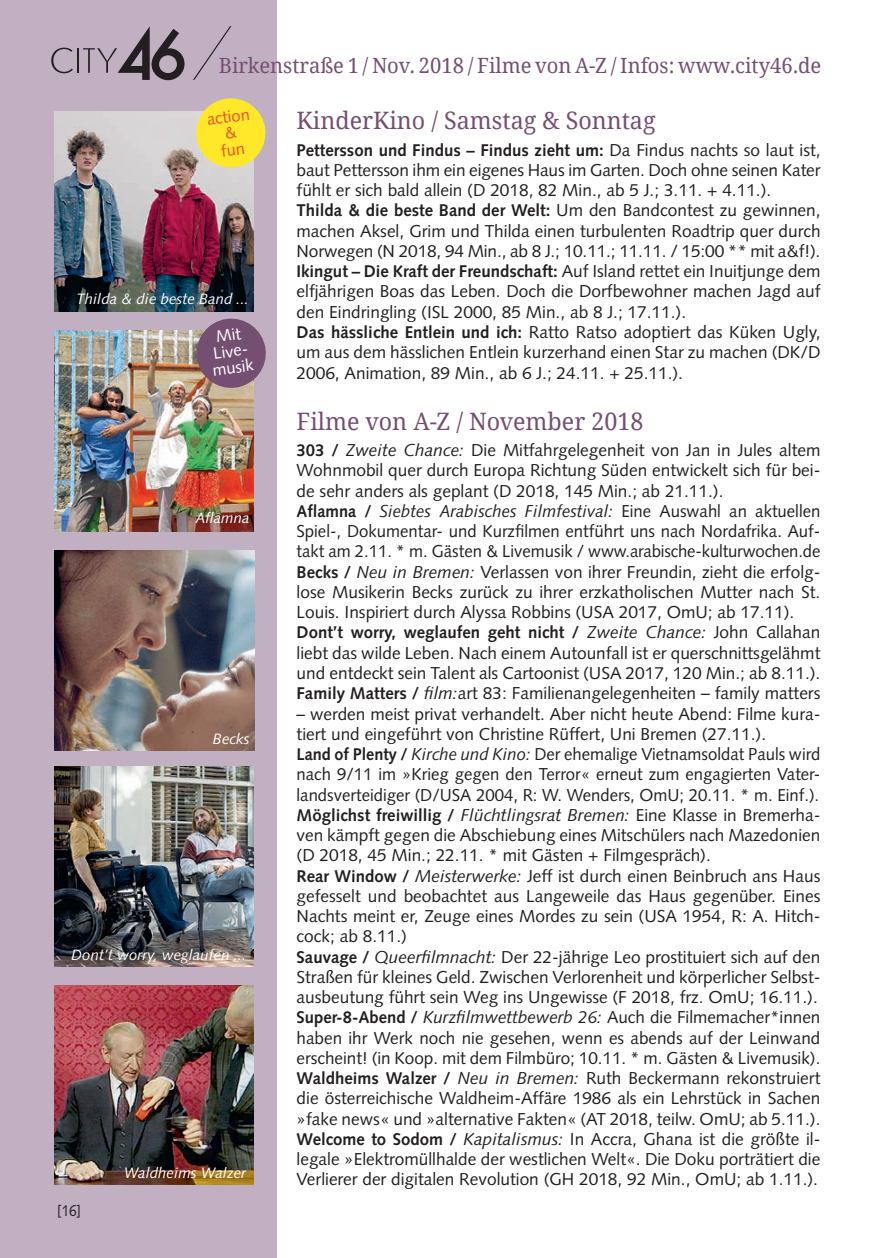
<style>
.page{position:relative;width:887px;height:1258px;background:#fff}
.page>*{position:absolute;margin:0;border:0;box-sizing:border-box;transform-origin:0 0}
.t1{font:24px "Droid Serif";color:#754f72}
.t2{font:21px "Droid Serif";color:#754f72;scale:.96 1}
.t3{font:17.25px/20.2px "Syntax";color:#231f20}
.t4{font:700 16.95px "Syntax";color:#231f20}
.t5{font:16.5px/16.5px "Syntax";color:#fff;text-align:center}
.t6{font:16.5px/16.5px "Syntax";color:#f05026;text-align:center}
.t7{font:15.75px "Syntax";color:#231f20;scale:.85 1}
.t8{font:italic 15px "Syntax";color:#fff}
.s1{font-weight:400;font-size:17.25px}
.s2{font-weight:700;font-size:16.95px}
.s3{font-style:italic}
.s4{font-weight:400;font-style:italic;font-size:17.25px}
</style>
<div class="page">
<hr style="left:886px;top:0;width:1px;height:1258px;background:#c1b0c2">
<div style="left:0;top:0;width:277px;height:1258px;background:#c1b0c2"></div>
<svg style="left:193px;top:26px;width:38px;height:54px"></svg>
<hr style="left:77px;top:48px;width:2px;height:25px;background:#231f20">
<svg style="left:51px;top:48px;width:22px;height:25px"></svg>
<svg style="left:83px;top:26px;width:101px;height:54px"></svg>
<img style="left:54px;top:111px;width:200px;height:200px">
<img style="left:54px;top:985px;width:200px;height:200px">
<img style="left:54px;top:766px;width:200px;height:200px">
<img style="left:54px;top:550px;width:200px;height:200px">
<img style="left:54px;top:330px;width:200px;height:201px">
<svg style="left:194px;top:318px;width:72px;height:72px"></svg>
<svg style="left:194px;top:98px;width:72px;height:72px"></svg>
<p class="t2" style="left:219px;top:53px;width:628px">Birkenstraße 1 / Nov. 2018 / Filme von A-Z / Infos: www.city46.de</p>
<p class="t6" style="left:206px;top:111px;width:45px;rotate:-8deg">action &amp;<br>fun</p>
<p class="t8" style="left:76px;top:290px;width:174px">Thilda &amp; die beste Band ...</p>
<p class="t5" style="left:207px;top:330px;width:43px;rotate:-8deg">Mit<br>Live&shy;musik</p>
<p class="t8" style="left:195px;top:509px;width:56px">Aflamna</p>
<p class="t8" style="left:213px;top:730px;width:38px">Becks</p>
<p class="t8" style="left:71px;top:946px;width:176px">Dont’t worry, weglaufen ...</p>
<p class="t7" style="left:57px;top:1201px;width:30px">[16]</p>
<p class="t8" style="left:124px;top:1164px;width:124px">Waldheims Walzer</p>
<h1 class="t1" style="left:296px;top:107px;width:360px">KinderKino / Samstag &amp; Sonntag</h1>
<p class="t4" style="left:296px;top:140px;width:525px">Pettersson und Findus – Findus zieht um: <span class="s1">Da Findus nachts so laut ist,</span></p>
<p class="t3" style="left:296px;top:160px;width:525px">baut Pettersson ihm ein eigenes Haus im Garten. Doch ohne seinen Kater fühlt er sich bald allein (D 2018, 82 Min., ab 5 J.; 3.11. + 4.11.).</p>
<p class="t4" style="left:296px;top:201px;width:525px">Thilda &amp; die beste Band der Welt: <span class="s1">Um den Bandcontest zu gewinnen,</span></p>
<p class="t3" style="left:296px;top:221px;width:525px">machen Aksel, Grim und Thilda einen turbulenten Roadtrip quer durch<br>Norwegen (N 2018, 94 Min., ab 8 J.; 10.11.; 11.11. / 15:00 ** mit a&amp;f!).</p>
<p class="t4" style="left:296px;top:262px;width:525px">Ikingut – Die Kraft der Freundschaft: <span class="s1">Auf Island rettet ein Inuitjunge dem</span></p>
<p class="t3" style="left:296px;top:281px;width:525px">elfjährigen Boas das Leben. Doch die Dorfbewohner machen Jagd auf den Eindringling (ISL 2000, 85 Min., ab 8 J.; 17.11.).<br><span class="s2">Das hässliche Entlein und ich:</span> Ratto Ratso adoptiert das Küken Ugly, um aus dem hässlichen Entlein kurzerhand einen Star zu machen (DK/D 2006, Animation, 89 Min., ab 6 J.; 24.11. + 25.11.).</p>
<h1 class="t1" style="left:296px;top:407px;width:348px">Filme von A-Z / November 2018</h1>
<p class="t3" style="left:296px;top:440px;width:525px"><span class="s2">303 /</span> <span class="s3">Zweite Chance:</span> Die Mitfahrgelegenheit von Jan in Jules altem Wohnmobil quer durch Europa Richtung Süden entwickelt sich für bei&shy;de sehr anders als geplant (D 2018, 145 Min.; ab 21.11.).<br><span class="s2">Aflamna /</span> <span class="s3">Siebtes Arabisches Filmfestival:</span> Eine Auswahl an aktuellen Spiel-, Dokumentar- und Kurzfilmen entführt uns nach Nordafrika. Auf&shy;takt am 2.11. * m. Gästen &amp; Livemusik / www.arabische-kulturwochen.de <span class="s2">Becks /</span> <span class="s3">Neu in Bremen:</span> Verlassen von ihrer Freundin, zieht die erfolg&shy;lose Musikerin Becks zurück zu ihrer erzkatholischen Mutter nach St.<br>Louis. Inspiriert durch Alyssa Robbins (USA 2017, OmU; ab 17.11).</p>
<p class="t4" style="left:296px;top:623px;width:525px">Dont’t worry, weglaufen geht nicht / <span class="s4">Zweite Chance:</span> <span class="s1">John Callahan</span></p>
<p class="t3" style="left:296px;top:643px;width:525px;text-align:justify">liebt das wilde Leben. Nach einem Autounfall ist er querschnittsgelähmt und entdeckt sein Talent als Cartoonist (USA 2017, 120 Min.; ab 8.11.).<br><span class="s2">Family Matters /</span> <span class="s3">film:</span>art 83: Familienangelegenheiten – family matters</p>
<p class="t3" style="left:296px;top:703px;width:525px">– werden meist privat verhandelt. Aber nicht heute Abend: Filme kura&shy;tiert und eingeführt von Christine Rüffert, Uni Bremen (27.11.).<br><span class="s2">Land of Plenty /</span> <span class="s3">Kirche und Kino:</span> Der ehemalige Vietnamsoldat Pauls wird nach 9/11 im »Krieg gegen den Terror« erneut zum engagierten Vater&shy;landsverteidiger (D/USA 2004, R: W. Wenders, OmU; 20.11. * m. Einf.).<br><span class="s2">Möglichst freiwillig /</span> <span class="s3">Flüchtlingsrat Bremen:</span> Eine Klasse in Bremerha&shy;ven kämpft gegen die Abschiebung eines Mitschülers nach Mazedonien (D 2018, 45 Min.; 22.11. * mit Gästen + Filmgespräch).<br><span class="s2">Rear Window /</span> <span class="s3">Meisterwerke:</span> Jeff ist durch einen Beinbruch ans Haus gefesselt und beobachtet aus Langeweile das Haus gegenüber. Eines Nachts meint er, Zeuge eines Mordes zu sein (USA 1954, R: A. Hitch&shy;cock; ab 8.11.)<br><span class="s2">Sauvage /</span> <span class="s3">Queerfilmnacht:</span> Der 22-jährige Leo prostituiert sich auf den Straßen für kleines Geld. Zwischen Verlorenheit und körperlicher Selbst&shy;ausbeutung führt sein Weg ins Ungewisse (F 2018, frz. OmU; 16.11.).<br><span class="s2">Super-8-Abend /</span> <span class="s3">Kurzfilmwettbewerb 26:</span> Auch die Filmemacher*innen haben ihr Werk noch nie gesehen, wenn es abends auf der Leinwand erscheint! (in Koop. mit dem Filmbüro; 10.11. * m. Gästen &amp; Livemusik).<br><span class="s2">Waldheims Walzer /</span> <span class="s3">Neu in Bremen:</span> Ruth Beckermann rekonstruiert die österreichische Waldheim-Affäre 1986 als ein Lehrstück in Sachen »fake news« und »alternative Fakten« (AT 2018, teilw. OmU; ab 5.11.).<br><span class="s2">Welcome to Sodom /</span> <span class="s3">Kapitalismus:</span> In Accra, Ghana ist die größte il&shy;legale »Elektromüllhalde der westlichen Welt«. Die Doku porträtiert die Verlierer der digitalen Revolution (GH 2018, 92 Min., OmU; ab 1.11.).</p>
</div>
